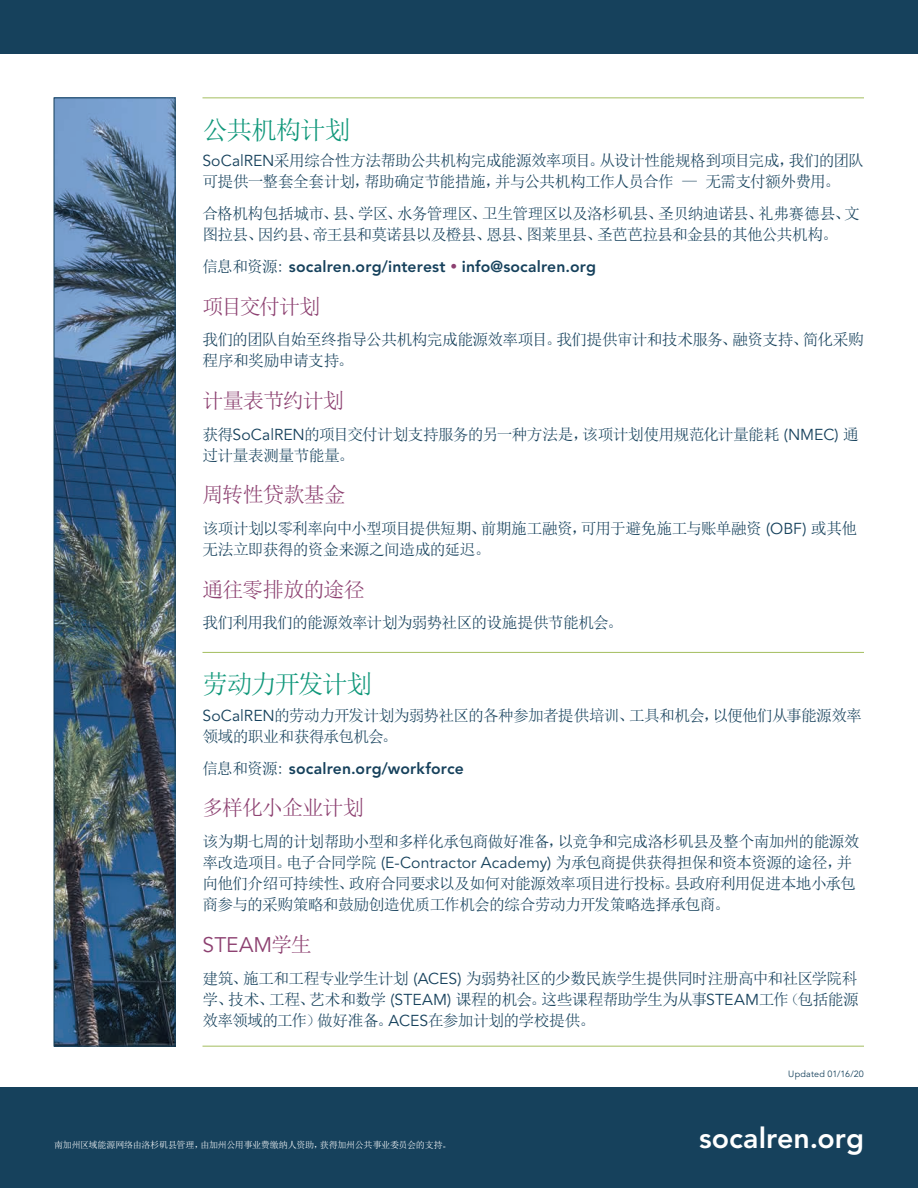
<style>
.page{position:relative;width:918px;height:1188px;background:#fff}
.page>*{position:absolute;margin:0;border:0;box-sizing:border-box;transform-origin:0 0}
.t1{font:800 28.5px "Avenir LT Std";color:#fff}
.S1{font:25.5px "Sim Sun";letter-spacing:-.05em;color:#0f977a}
.Body{font:25.5px "Sim Sun";letter-spacing:-.04em;color:#0f977a}
.S2{font:21px "Sim Sun";letter-spacing:-.04em;color:#8d4171}
.S2-2{font:21px "Avenir LT Std";letter-spacing:.005em;color:#8d4171}
.body_back{font:15.75px/21px "Sim Sun";letter-spacing:-.045em;color:#16415c}
.Body-2{font:15.75px/21px "Sim Sun";letter-spacing:-.045em;color:#16415c}
.body_w_rule{font:15.75px/21px "Sim Sun";letter-spacing:-.04em;color:#16415c;text-align:justify}
.Body-3{font:800 15.75px "Avenir LT Std";letter-spacing:.01em;color:#16415c}
.body_back-2{font:800 15.75px "Avenir LT Std";letter-spacing:.01em;color:#16415c}
.t2{font:9px "Sim Sun";letter-spacing:-.03em;color:#fff}
.t3{font:9px "Avenir LT Std";letter-spacing:.02em;color:#16415c}
.s1{font-family:"Avenir LT Std"}
.s2{font-family:"Sim Sun";font-weight:400}
.s3{font-weight:300;font-size:13.5px;color:#8d4171}
.s4{font-family:"Sim Sun"}
</style>
<div class="page">
<div style="left:0;top:0;width:918px;height:54px;background:#16415c"></div>
<div style="left:0;top:1087px;width:918px;height:101px;background:#16415c"></div>
<hr style="left:202px;top:97px;width:662px;height:1px;background:#a4be5f">
<hr style="left:202px;top:652px;width:662px;height:1px;background:#a4be5f">
<hr style="left:202px;top:1046px;width:662px;height:1px;background:#a4be5f">
<img style="left:56px;top:100px;width:118px;height:945px">
<div style="left:54px;top:98px;width:122px;height:949px;border:1px solid #16415c"></div>
<p class="Body" style="left:202px;top:117px;width:150px">公共机构计划</p>
<p class="Body-2" style="left:202px;top:150px;width:663px"><span class="s1">SoCalREN</span>采用综合性方法帮助公共机构完成能源效率项目。从设计性能规格到项目完成，我们的团队可提供一整套全套计划，帮助确定节能措施，并与公共机构工作人员合作 — 无需支付额外费用。</p>
<p class="Body-2" style="left:202px;top:203px;width:659px">合格机构包括城市、县、学区、水务管理区、卫生管理区以及洛杉矶县、圣贝纳迪诺县、礼弗赛德县、文图拉县、因约县、帝王县和莫诺县以及橙县、恩县、图莱里县、圣芭芭拉县和金县的其他公共机构。</p>
<p class="Body-3" style="left:202px;top:257px;width:395px"><span class="s2">信息和资源:</span> socalren.org/interest <span class="s3">•</span> info@socalren.org</p>
<p class="S2" style="left:202px;top:296px;width:120px">项目交付计划</p>
<p class="body_back" style="left:202px;top:329px;width:663px">我们的团队自始至终指导公共机构完成能源效率项目。我们提供审计和技术服务、融资支持、简化采购程序和奖励申请支持。</p>
<p class="S2" style="left:202px;top:390px;width:143px">计量表节约计划</p>
<p class="body_back" style="left:202px;top:424px;width:658px">获得<span class="s1">SoCalREN</span>的项目交付计划支持服务的另一种方法是，该项计划使用规范化计量能耗 <span class="s1">(NMEC)</span> 通过计量表测量节能量。</p>
<p class="S2" style="left:202px;top:484px;width:144px">周转性贷款基金</p>
<p class="body_back" style="left:202px;top:518px;width:656px">该项计划以零利率向中小型项目提供短期、前期施工融资，可用于避免施工与账单融资 <span class="s1">(OBF)</span> 或其他无法立即获得的资金来源之间造成的延迟。</p>
<p class="S2" style="left:202px;top:579px;width:164px">通往零排放的途径</p>
<p class="body_back" style="left:202px;top:612px;width:422px">我们利用我们的能源效率计划为弱势社区的设施提供节能机会。</p>
<p class="S1" style="left:202px;top:671px;width:171px">劳动力开发计划</p>
<p class="body_back" style="left:202px;top:705px;width:661px"><span class="s1">SoCalREN</span>的劳动力开发计划为弱势社区的各种参加者提供培训、工具和机会，以便他们从事能源效率领域的职业和获得承包机会。</p>
<p class="body_back-2" style="left:202px;top:759px;width:263px"><span class="s2">信息和资源:</span> socalren.org/workforce</p>
<p class="S2" style="left:202px;top:797px;width:163px">多样化小企业计划</p>
<p class="body_back" style="left:202px;top:831px;width:659px">该为期七周的计划帮助小型和多样化承包商做好准备，以竞争和完成洛杉矶县及整个南加州的能源效率改造项目。电子合同学院 <span class="s1">(E-Contractor Academy)</span> 为承包商提供获得担保和资本资源的途径，并向他们介绍可持续性、政府合同要求以及如何对能源效率项目进行投标。县政府利用促进本地小承包商参与的采购策略和鼓励创造优质工作机会的综合劳动力开发策略选择承包商。</p>
<p class="S2-2" style="left:202px;top:932px;width:111px">STEAM<span class="s4">学生</span></p>
<p class="body_w_rule" style="left:202px;top:967px;width:658px">建筑、施工和工程专业学生计划 <span class="s1">(ACES)</span> 为弱势社区的少数民族学生提供同时注册高中和社区学院科学、技术、工程、艺术和数学 <span class="s1">(STEAM)</span> 课程的机会。这些课程帮助学生为从事<span class="s1">STEAM</span>工作（包括能源效率领域的工作）做好准备。<span class="s1">ACES</span>在参加计划的学校提供。</p>
<p class="t2" style="left:54px;top:1140px;width:399px">南加州区域能源网络由洛杉矶县管理，由加州公用事业费缴纳人资助，获得加州公共事业委员会的支持。</p>
<p class="t3" style="left:788px;top:1069px;width:77px">Updated 01/16/20</p>
<h1 class="t1" style="left:699px;top:1121px;width:166px">socalren.org</h1>
</div>
